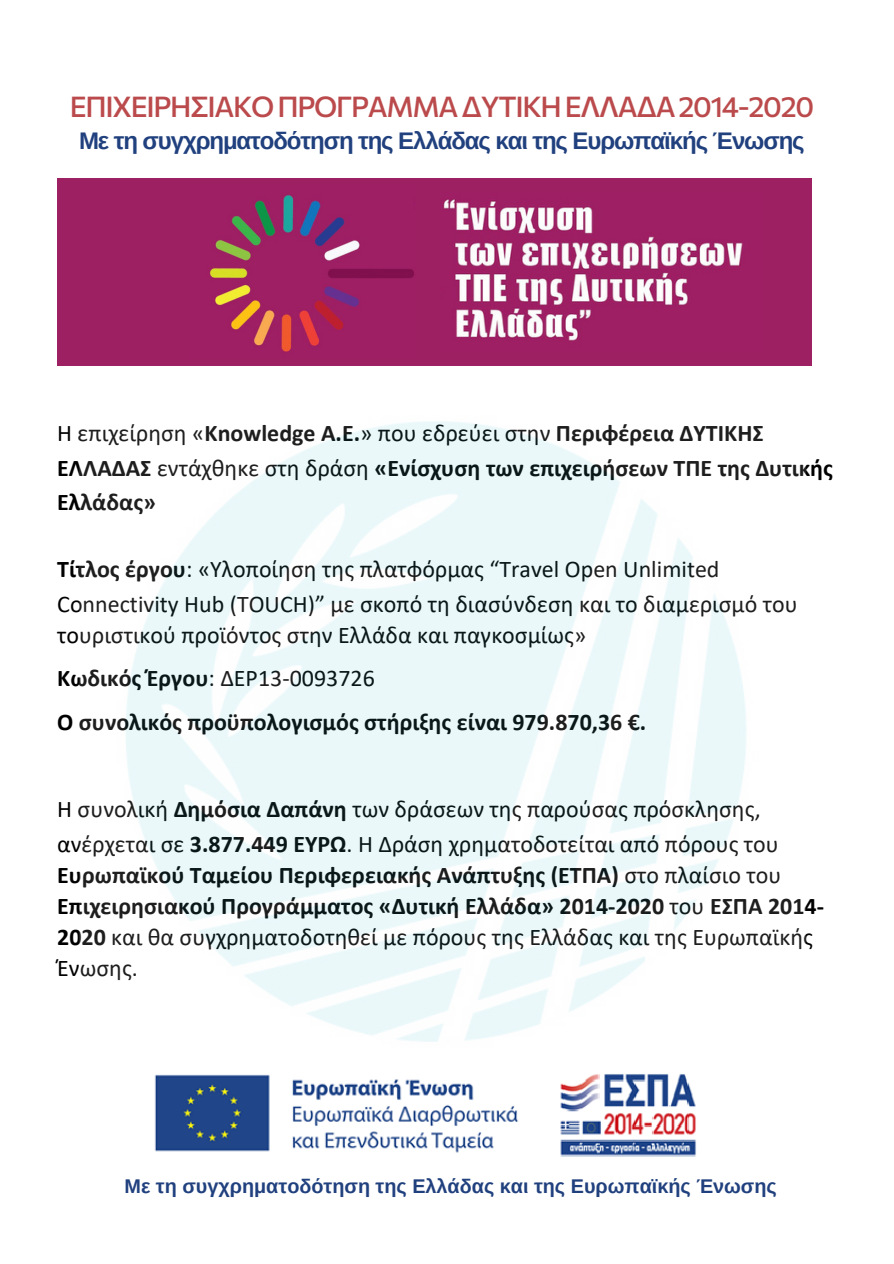
<style>
.page{position:relative;width:894px;height:1264px;background:#fff}
.page>*{position:absolute;margin:0;border:0;box-sizing:border-box;transform-origin:0 0}
.t1{font:500 28.5px "Commissioner";letter-spacing:-.045em;color:#bb4a4c}
.t2{font:700 24px/30.8px "Calibri";color:#000}
.t3{font:24px/34.8px "Calibri";color:#000}
.t4{font:700 24px "Arimo";letter-spacing:-.045em;color:#20407e}
.t5{font:700 19.8px "Arimo";color:#20407e}
.s1{font-weight:400}
.s2{font-weight:700}
</style>
<div class="page">
<img style="left:154px;top:1074px;width:542px;height:83px">
<div style="left:57px;top:178px;width:754px;height:187px;background:#9d2063"></div>
<img style="left:209px;top:194px;width:205px;height:159px">
<img style="left:443px;top:199px;width:300px;height:142px">
<h3 class="t1" style="left:70px;top:88px;width:745px">ΕΠΙΧΕΙΡΗΣΙΑΚΟΠΡΟΓΡΑΜΜΑΔΥΤΙΚΗΕΛΛΑΔΑ2014-2020</h3>
<p class="t4" style="left:79px;top:127px;width:727px">Με τη συγχρηματοδότηση της Ελλάδας και της Ευρωπαϊκής Ένωσης</p>
<h1 class="t2" style="left:57px;top:417px;width:777px;line-height:34.8px"><span class="s1">Η επιχείρηση «</span>Knowledge Α.Ε.<span class="s1">» που εδρεύει στην</span> Περιφέρεια ΔΥΤΙΚΗΣ<br>ΕΛΛΑΔΑΣ <span class="s1">εντάχθηκε στη δράση</span> «Ενίσχυση των επιχειρήσεων ΤΠΕ της Δυτικής</h1>
<h2 class="t2" style="left:57px;top:488px;width:100px">Ελλάδας»</h2>
<p class="t3" style="left:57px;top:553px;width:741px"><span class="s2">Τίτλος έργου</span>: «Υλοποίηση της πλατφόρμας “Travel Open Unlimited<br>Connectivity Hub (TOUCH)” με σκοπό τη διασύνδεση και το διαμερισμό του</p>
<p class="t2" style="left:57px;top:615px;width:590px;line-height:43.3px"><span class="s1">τουριστικού προϊόντος στην Ελλάδα και παγκοσμίως»<br></span>Κωδικός Έργου<span class="s1">: ΔΕΡ13-0093726<br></span>Ο συνολικός προϋπολογισμός στήριξης είναι 979.870,36 €.</p>
<p class="t3" style="left:57px;top:793px;width:723px">Η συνολική <span class="s2">Δημόσια Δαπάνη</span> των δράσεων της παρούσας πρόσκλησης, ανέρχεται σε <span class="s2">3.877.449 ΕΥΡΩ</span>. Η Δράση χρηματοδοτείται από πόρους του</p>
<p class="t2" style="left:57px;top:861px;width:768px">Ευρωπαϊκού Ταμείου Περιφερειακής Ανάπτυξης (ΕΤΠΑ) <span class="s1">στο πλαίσιο του </span>Επιχειρησιακού Προγράμματος «Δυτική Ελλάδα» 2014-2020 <span class="s1">του</span> ΕΣΠΑ 2014- 2020 <span class="s1">και θα συγχρηματοδοτηθεί με πόρους της Ελλάδας και της Ευρωπαϊκής Ένωσης.</span></p>
<p class="t5" style="left:124px;top:1175px;width:653px">Με τη συγχρηματοδότηση της Ελλάδας και της Ευρωπαϊκής Ένωσης</p>
</div>
